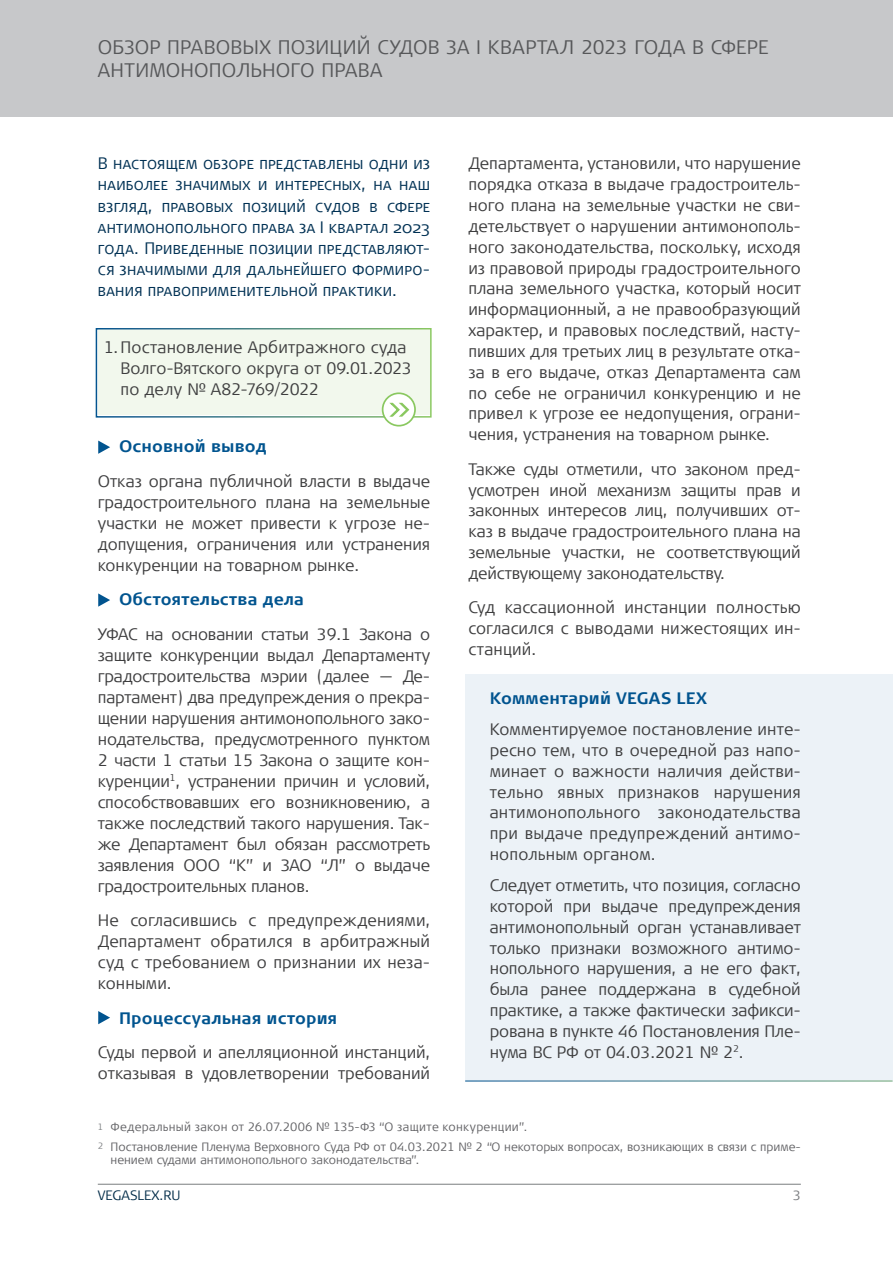
<style>
.page{position:relative;width:893px;height:1263px;background:#fff}
.page>*{position:absolute;margin:0;border:0;box-sizing:border-box;transform-origin:0 0}
.t1{font:300 19.5px/23.4px "Signa Offc Pro";letter-spacing:.01em;color:#57585a}
.t2{font:300 16.5px/20.9px "Signa Offc Pro";color:#3e3e3f;text-align:justify}
.t3{font:300 16.5px/21.1px "Signa Sc Offc Pro";letter-spacing:.015em;color:#003154;text-align:justify}
.t4{font:700 16.5px "Signa Offc Pro";letter-spacing:.01em;color:#01548f}
.t5{font:300 13.5px "Signa Offc Pro";color:#032d49}
.t6{font:300 13.5px "Signa Offc Pro";color:#7a7c7f}
.t7{font:300 12px/13.5px "Signa Offc Pro";color:#636366}
.t8{font:300 12px "Signa Offc Pro";letter-spacing:.02em;color:#636366}
.t9{font:300 9px "Signa Offc Pro";color:#808285}
</style>
<div class="page">
<div style="left:0;top:0;width:893px;height:117px;background:#c7c8ca"></div>
<hr style="left:98px;top:1184px;width:703px;height:1px;background:#797d7f">
<div style="left:465px;top:674px;width:428px;height:407px;background:#ecf2f7"></div>
<svg style="left:98px;top:441px;width:12px;height:13px"></svg>
<svg style="left:98px;top:593px;width:12px;height:14px"></svg>
<svg style="left:98px;top:1011px;width:12px;height:13px"></svg>
<div style="left:98px;top:329px;width:331px;height:86px;background:#f2f8ed"></div>
<div style="left:96px;top:328px;width:336px;height:90px;border:2px solid #fff"></div>
<svg style="left:382px;top:392px;width:34px;height:34px"></svg>
<p class="t1" style="left:98px;top:34px;width:672px">ОБЗОР ПРАВОВЫХ ПОЗИЦИЙ СУДОВ ЗА I КВАРТАЛ 2023 ГОДА В СФЕРЕ<br>АНТИМОНОПОЛЬНОГО ПРАВА</p>
<p class="t3" style="left:98px;top:152px;width:334px">В настоящем обзоре представлены одни из наиболее значимых и интересных, на наш взгляд, правовых позиций судов в сфере антимонопольного права за I квартал 2023 года. Приведенные позиции представляют&shy;ся значимыми для дальнейшего формиро&shy;вания правоприменительной практики.</p>
<p class="t2" style="left:104px;top:336px;width:304px">1. Постановление Арбитражного суда</p>
<p class="t2" style="left:120px;top:357px;width:293px">Волго-Вятского округа от 09.01.2023</p>
<p class="t2" style="left:120px;top:378px;width:200px">по делу № А82-769/2022</p>
<p class="t4" style="left:119px;top:435px;width:149px">Основной вывод</p>
<p class="t2" style="left:98px;top:470px;width:334px">Отказ органа публичной власти в выдаче градостроительного плана на земельные участки не может привести к угрозе не&shy;допущения, ограничения или устранения конкуренции на товарном рынке.</p>
<p class="t4" style="left:119px;top:588px;width:187px">Обстоятельства дела</p>
<p class="t2" style="left:98px;top:623px;width:334px">УФАС на основании статьи 39.1 Закона о защите конкуренции выдал Департаменту градостроительства мэрии (далее — Де&shy;партамент) два предупреждения о прекра&shy;щении нарушения антимонопольного зако&shy;нодательства, предусмотренного пунктом 2 части 1 статьи 15 Закона о защите кон&shy;куренции<sup>1</sup>, устранении причин и условий, способствовавших его возникновению, а также последствий такого нарушения. Так&shy;же Департамент был обязан рассмотреть заявления ООО “К” и ЗАО “Л” о выдаче градостроительных планов.</p>
<p class="t2" style="left:98px;top:909px;width:334px">Не согласившись с предупреждениями, Департамент обратился в арбитражный суд с требованием о признании их неза&shy;конными.</p>
<p class="t4" style="left:119px;top:1006px;width:220px">Процессуальная история</p>
<p class="t2" style="left:98px;top:1041px;width:334px">Суды первой и апелляционной инстанций, отказывая в удовлетворении требований</p>
<p class="t2" style="left:468px;top:152px;width:334px">Департамента, установили, что нарушение порядка отказа в выдаче градостроитель&shy;ного плана на земельные участки не сви&shy;детельствует о нарушении антимонополь&shy;ного законодательства, поскольку, исходя из правовой природы градостроительного плана земельного участка, который носит информационный, а не правообразующий характер, и правовых последствий, насту&shy;пивших для третьих лиц в результате отка&shy;за в его выдаче, отказ Департамента сам по себе не ограничил конкуренцию и не привел к угрозе ее недопущения, ограни&shy;чения, устранения на товарном рынке.</p>
<p class="t2" style="left:468px;top:458px;width:334px">Также суды отметили, что законом пред&shy;усмотрен иной механизм защиты прав и законных интересов лиц, получивших от&shy;каз в выдаче градостроительного плана на земельные участки, не соответствующий действующему законодательству.</p>
<p class="t2" style="left:468px;top:596px;width:334px">Суд кассационной инстанции полностью согласился с выводами нижестоящих ин&shy;станций.</p>
<p class="t4" style="left:490px;top:687px;width:219px">Комментарий VEGAS LEX</p>
<p class="t2" style="left:490px;top:718px;width:313px">Комментируемое постановление инте&shy;ресно тем, что в очередной раз напо&shy;минает о важности наличия действи&shy;тельно явных признаков нарушения антимонопольного законодательства при выдаче предупреждений антимо&shy;нопольным органом.</p>
<p class="t2" style="left:490px;top:874px;width:313px">Следует отметить, что позиция, согласно которой при выдаче предупреждения антимонопольный орган устанавливает только признаки возможного антимо&shy;нопольного нарушения, а не его факт, была ранее поддержана в судебной практике, а также фактически зафикси&shy;рована в пункте 46 Постановления Пле&shy;нума ВС РФ от 04.03.2021 № 2<sup>2</sup>.</p>
<p class="t9" style="left:98px;top:1121px;width:7px">1</p>
<p class="t9" style="left:98px;top:1139px;width:7px">2</p>
<p class="t8" style="left:111px;top:1119px;width:418px">Федеральный закон от 26.07.2006 № 135-ФЗ “О защите конкуренции”.</p>
<p class="t7" style="left:111px;top:1139px;width:692px">Постановление Пленума Верховного Суда РФ от 04.03.2021 № 2 “О некоторых вопросах, возникающих в связи с приме&shy;нением судами антимонопольного законодательства”.</p>
<p class="t5" style="left:98px;top:1186px;width:84px">VEGASLEX.RU</p>
<p class="t6" style="left:793px;top:1185px;width:10px">3</p>
</div>
